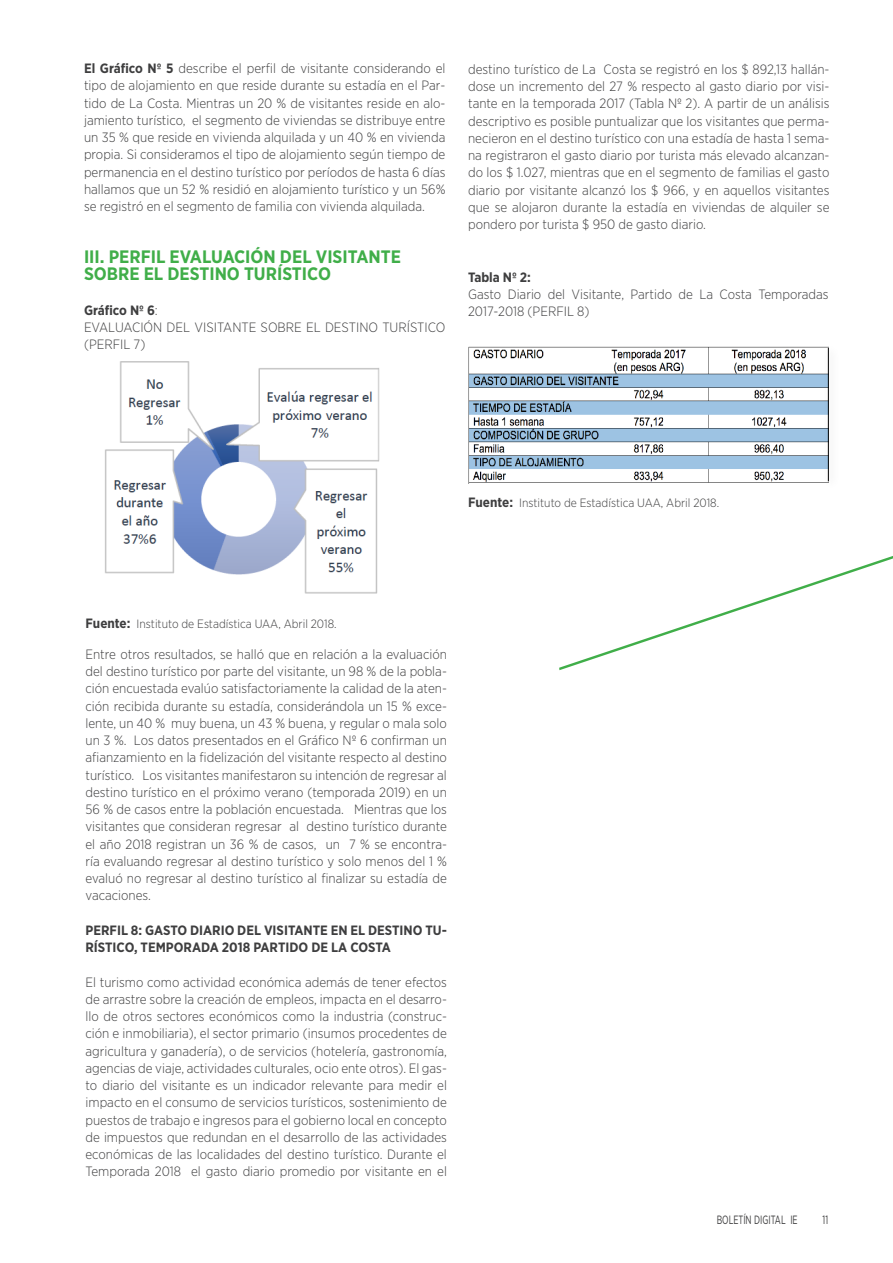
<style>
.page{position:relative;width:893px;height:1263px;background:#fff}
.page>*{position:absolute;margin:0;border:0;box-sizing:border-box;transform-origin:0 0}
.t1{font:700 18px "Gotham Narrow";color:#40ae49}
.t2{font:300 13.5px/17.2px "Gotham Narrow";color:#3e3e3f;text-align:justify}
.t3{font:700 13.5px/17.2px "Gotham Narrow";color:#3e3e3f}
.t4{font:300 12px "Gotham Narrow";color:#3e3e3f}
.t5{font:12px "Gotham Narrow";color:#3e3e3f;scale:.75 1}
.s1{font-weight:700}
.s2{font-weight:300}
.s3{font-weight:700;font-size:13.5px}
</style>
<div class="page">
<svg style="left:559px;top:556px;width:334px;height:114px"></svg>
<img style="left:469px;top:346px;width:354px;height:137px">
<img style="left:105px;top:361px;width:275px;height:233px">
<div style="left:823px;top:344px;width:17px;height:147px;background:#231f20;opacity:.3"></div>
<hr style="left:828px;top:348px;width:1px;height:133px;background:#000">
<p class="t2" style="left:84px;top:59px;width:363px"><span class="s1">El Gráfico Nº 5</span> describe el perfil de visitante considerando el tipo de alojamiento en que reside durante su estadía en el Par&shy;tido de La Costa. Mientras un 20 % de visitantes reside en alo&shy;jamiento turístico, el segmento de viviendas se distribuye entre un 35 % que reside en vivienda alquilada y un 40 % en vivienda propia. Si consideramos el tipo de alojamiento según tiempo de permanencia en el destino turístico por períodos de hasta 6 días hallamos que un 52 % residió en alojamiento turístico y un 56% se registró en el segmento de familia con vivienda alquilada.</p>
<p class="t1" style="left:84px;top:245px;width:319px">III. PERFIL EVALUACIÓN DEL VISITANTE</p>
<p class="t1" style="left:84px;top:262px;width:248px">SOBRE EL DESTINO TURÍSTICO</p>
<p class="t3" style="left:84px;top:301px;width:75px">Gráfico Nº 6<span class="s2">:</span></p>
<p class="t2" style="left:84px;top:318px;width:363px">EVALUACIÓN DEL VISITANTE SOBRE EL DESTINO TURÍSTICO (PERFIL 7)</p>
<p class="t2" style="left:468px;top:60px;width:363px">destino turístico de La Costa se registró en los $ 892,13 hallán&shy;dose un incremento del 27 % respecto al gasto diario por visi&shy;tante en la temporada 2017 (Tabla Nº 2). A partir de un análisis descriptivo es posible puntualizar que los visitantes que perma&shy;necieron en el destino turístico con una estadía de hasta 1 sema&shy;na registraron el gasto diario por turista más elevado alcanzan&shy;do los $ 1.027, mientras que en el segmento de familias el gasto diario por visitante alcanzó los $ 966, y en aquellos visitantes que se alojaron durante la estadía en viviendas de alquiler se pondero por turista $ 950 de gasto diario.</p>
<p class="t3" style="left:468px;top:268px;width:64px">Tabla Nº 2:</p>
<p class="t2" style="left:468px;top:285px;width:362px">Gasto Diario del Visitante, Partido de La Costa Temporadas<br>2017-2018 (PERFIL 8)</p>
<p class="t4" style="left:468px;top:495px;width:253px"><span class="s3">Fuente:</span> Instituto de Estadística UAA, Abril 2018.</p>
<p class="t4" style="left:86px;top:617px;width:253px"><span class="s3">Fuente:</span> Instituto de Estadística UAA, Abril 2018.</p>
<p class="t2" style="left:86px;top:645px;width:363px">Entre otros resultados, se halló que en relación a la evaluación del destino turístico por parte del visitante, un 98 % de la pobla&shy;ción encuestada evalúo satisfactoriamente la calidad de la aten&shy;ción recibida durante su estadía, considerándola un 15 % exce&shy;lente, un 40 % muy buena, un 43 % buena, y regular o mala solo un 3 %. Los datos presentados en el Gráfico Nº 6 confirman un afianzamiento en la fidelización del visitante respecto al destino turístico. Los visitantes manifestaron su intención de regresar al destino turístico en el próximo verano (temporada 2019) en un 56 % de casos entre la población encuestada. Mientras que los visitantes que consideran regresar al destino turístico durante el año 2018 registran un 36 % de casos, un 7 % se encontra&shy;ría evaluando regresar al destino turístico y solo menos del 1 % evaluó no regresar al destino turístico al finalizar su estadía de vacaciones.</p>
<p class="t3" style="left:86px;top:921px;width:363px">PERFIL 8: GASTO DIARIO DEL VISITANTE EN EL DESTINO TU-<br>RÍSTICO, TEMPORADA 2018 PARTIDO DE LA COSTA</p>
<p class="t2" style="left:86px;top:973px;width:363px">El turismo como actividad económica además de tener efectos de arrastre sobre la creación de empleos, impacta en el desarro&shy;llo de otros sectores económicos como la industria (construc&shy;ción e inmobiliaria), el sector primario (insumos procedentes de agricultura y ganadería), o de servicios (hotelería, gastronomía, agencias de viaje, actividades culturales, ocio ente otros). El gas&shy;to diario del visitante es un indicador relevante para medir el impacto en el consumo de servicios turísticos, sostenimiento de puestos de trabajo e ingresos para el gobierno local en concepto de impuestos que redundan en el desarrollo de las actividades económicas de las localidades del destino turístico. Durante el Temporada 2018 el gasto diario promedio por visitante en el</p>
<p class="t5" style="left:717px;top:1212px;width:110px">BOLETÍN DIGITAL IE</p>
<p class="t5" style="left:822px;top:1212px;width:9px">11</p>
</div>
